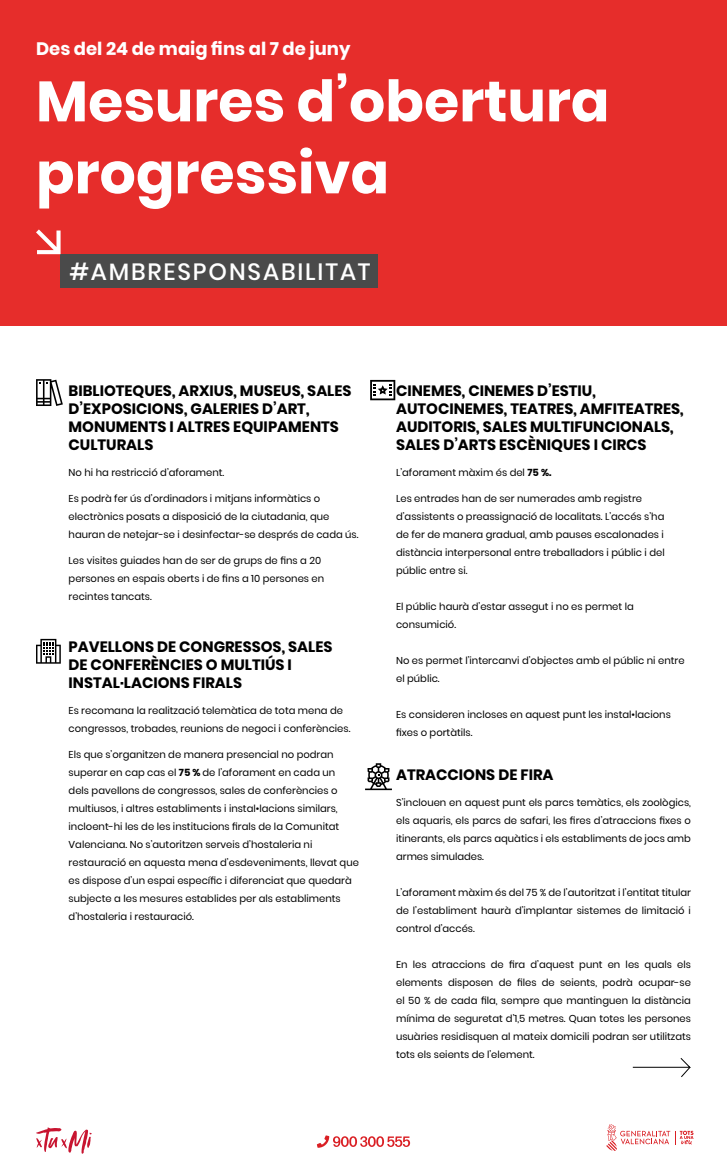
<style>
.page{position:relative;width:727px;height:1175px;background:#fff}
.page>*{position:absolute;margin:0;border:0;box-sizing:border-box;transform-origin:0 0}
.t1{font:700 57px/72px "Poppins";color:#fff}
.t2{font:500 23.5px "Poppins";letter-spacing:.08em;color:#fff}
.t3{font:700 18px "Poppins";color:#fff}
.t4{font:700 15px/18px "Poppins";color:#000}
.t5{font:10px/18px "Poppins";color:#000}
.s1{font-weight:700}
</style>
<div class="page">
<div style="left:0;top:0;width:727px;height:325px;background:#e62d2b"></div>
<svg style="left:606px;top:1124px;width:87px;height:27px"></svg>
<svg style="left:317px;top:1135px;width:93px;height:13px"></svg>
<svg style="left:36px;top:1127px;width:56px;height:27px"></svg>
<svg style="left:370px;top:380px;width:25px;height:20px"></svg>
<svg style="left:36px;top:639px;width:25px;height:25px"></svg>
<svg style="left:365px;top:763px;width:27px;height:27px"></svg>
<svg style="left:36px;top:379px;width:27px;height:27px"></svg>
<svg style="left:632px;top:1058px;width:59px;height:19px"></svg>
<div style="left:61px;top:254px;width:317px;height:33px;background:#4a4a4a"></div>
<svg style="left:36px;top:229px;width:25px;height:25px"></svg>
<h3 class="t3" style="left:36px;top:38px;width:316px">Des del 24 de maig fins al 7 de juny</h3>
<h1 class="t1" style="left:36px;top:66px;width:575px">Mesures d’obertura progressiva</h1>
<h2 class="t2" style="left:69px;top:258px;width:303px">#AMBRESPONSABILITAT</h2>
<h3 class="t4" style="left:69px;top:382px;width:284px">BIBLIOTEQUES, ARXIUS, MUSEUS, SALES<br>D’EXPOSICIONS, GALERIES D’ART,<br>MONUMENTS I ALTRES EQUIPAMENTS<br>CULTURALS</h3>
<p class="t5" style="left:69px;top:464px;width:157px">No hi ha restricció d’aforament.</p>
<p class="t5" style="left:69px;top:490px;width:291px">Es podrà fer ús d’ordinadors i mitjans informàtics o electrònics posats a disposició de la ciutadania, que hauran de netejar-se i desinfectar-se després de cada ús.</p>
<p class="t5" style="left:69px;top:552px;width:257px">Les visites guiades han de ser de grups de fins a 20 persones en espais oberts i de fins a 10 persones en recintes tancats.</p>
<h3 class="t4" style="left:69px;top:638px;width:265px">PAVELLONS DE CONGRESSOS, SALES<br>DE CONFERÈNCIES O MULTIÚS I<br>INSTAL·LACIONS FIRALS</h3>
<p class="t5" style="left:69px;top:702px;width:283px">Es recomana la realització telemàtica de tota mena de congressos, trobades, reunions de negoci i conferències.</p>
<p class="t5" style="left:69px;top:746px;width:292px">Els que s’organitzen de manera presencial no podran superar en cap cas el <span class="s1">75 %</span> de l’aforament en cada un<br>dels pavellons de congressos, sales de conferències o multiusos, i altres establiments i instal•lacions similars, incloent-hi les de les institucions firals de la Comunitat Valenciana. No s’autoritzen serveis d’hostaleria ni restauració en aquesta mena d’esdeveniments, llevat que es dispose d’un espai específic i diferenciat que quedarà subjecte a les mesures establides per als establiments d’hostaleria i restauració.</p>
<h3 class="t4" style="left:396px;top:382px;width:289px">CINEMES, CINEMES D’ESTIU, AUTOCINEMES, TEATRES, AMFITEATRES, AUDITORIS, SALES MULTIFUNCIONALS, SALES D’ARTS ESCÈNIQUES I CIRCS</h3>
<p class="t5" style="left:396px;top:464px;width:157px">L’aforament màxim és del <span class="s1">75 %.</span></p>
<p class="t5" style="left:396px;top:490px;width:270px">Les entrades han de ser numerades amb registre d’assistents o preassignació de localitats. L’accés s’ha de fer de manera gradual, amb pauses escalonades i distància interpersonal entre treballadors i públic i del públic entre si.</p>
<p class="t5" style="left:396px;top:598px;width:239px">El públic haurà d’estar assegut i no es permet la consumició.</p>
<p class="t5" style="left:396px;top:652px;width:290px">No es permet l’intercanvi d’objectes amb el públic ni entre el públic.</p>
<p class="t5" style="left:396px;top:706px;width:276px">Es consideren incloses en aquest punt les instal•lacions fixes o portàtils.</p>
<h3 class="t4" style="left:396px;top:766px;width:159px">ATRACCIONS DE FIRA</h3>
<p class="t5" style="left:396px;top:794px;width:296px;text-align:justify">S’inclouen en aquest punt els parcs temàtics, els zoològics, els aquaris, els parcs de safari, les fires d’atraccions fixes o itinerants, els parcs aquàtics i els establiments de jocs amb armes simulades.</p>
<p class="t5" style="left:396px;top:884px;width:296px;text-align:justify">L’aforament màxim és del 75 % de l’autoritzat i l’entitat titular de l’establiment haurà d’implantar sistemes de limitació i control d’accés.</p>
<p class="t5" style="left:396px;top:956px;width:296px;text-align:justify">En les atraccions de fira d’aquest punt en les quals els elements disposen de files de seients, podrà ocupar-se el 50 % de cada fila, sempre que mantinguen la distància mínima de seguretat d’1,5 metres. Quan totes les persones usuàries residisquen al mateix domicili podran ser utilitzats tots els seients de l’element.</p>
</div>
